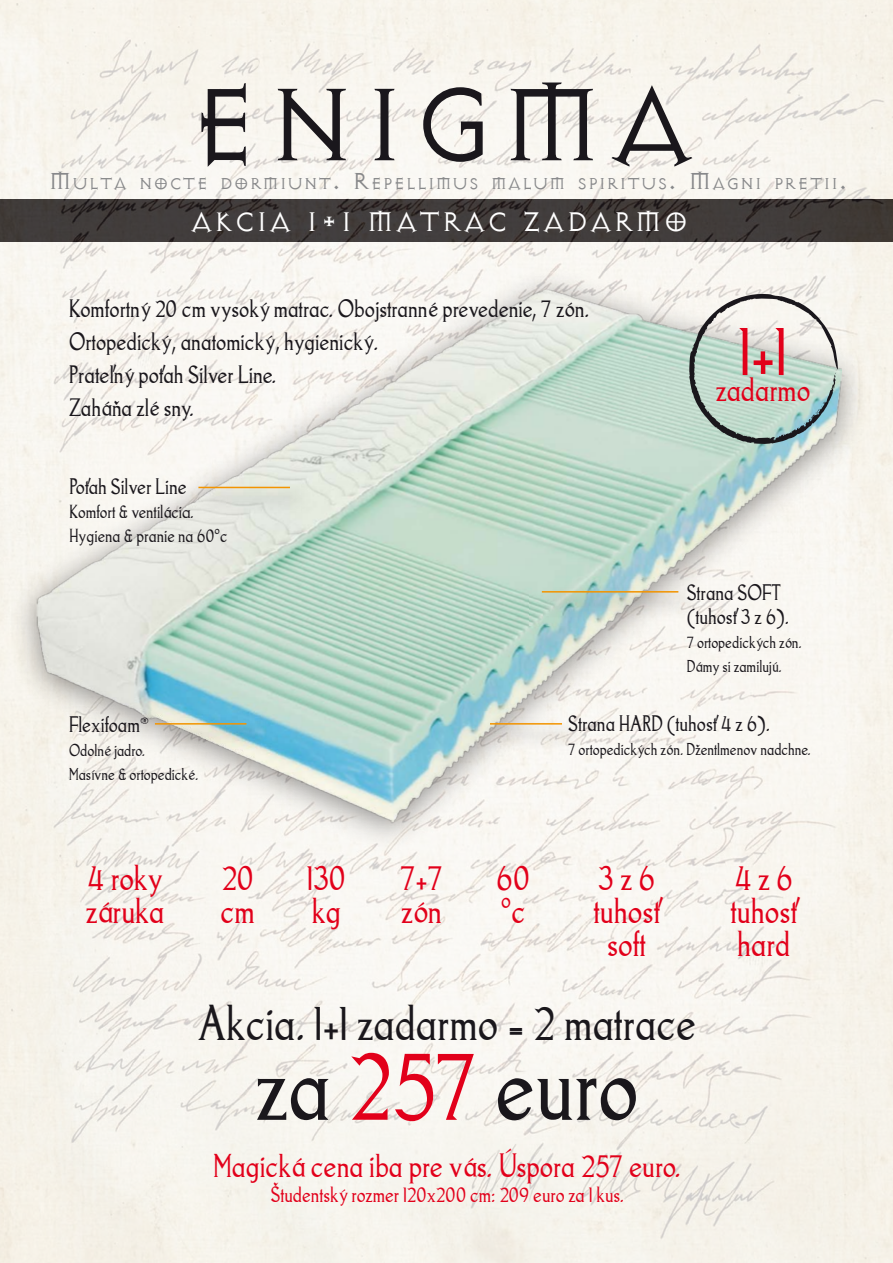
<style>
.page{position:relative;width:893px;height:1263px;background:#fff}
.page>*{position:absolute;margin:0;border:0;box-sizing:border-box;transform-origin:0 0}
.t1{font:121.5px "Avalon Quest Regular SWFTE";color:#1a171c}
.t2{font:96.15px "Goodfish";letter-spacing:-.005em;color:#1a171c}
.t3{font:68.55px "Goodfish";color:#e2001a}
.t4{font:48.15px "Goodfish";color:#1a171c}
.t5{font:34.5px/33px "Goodfish";color:#e2001a}
.t6{font:32.25px "Goodfish";color:#e2001a}
.t7{font:31.5px "Goodfish";color:#e2001a}
.t8{font:31.5px "Avalon Quest Regular SWFTE";color:#fff}
.t9{font:27px "Avalon Quest Regular SWFTE";color:#87888a}
.t10{font:24px/33px "Goodfish";color:#1a171c}
.t11{font:21.45px/24px "Goodfish";color:#1a171c}
.t12{font:21px "Goodfish";color:#e2001a}
.t13{font:18px/24px "Goodfish";color:#1a171c}
.t14{font:16.35px/24px "Goodfish";color:#1a171c}
.s1{color:#e2001a}
</style>
<div class="page">
<img style="left:0;top:0;width:893px;height:1263px">
<img style="left:0;top:255px;width:881px;height:610px">
<img style="left:36px;top:289px;width:806px;height:533px">
<img style="left:478px;top:711px;width:117px;height:47px">
<hr style="left:490px;top:723px;width:72px;height:1px;background:#f39400">
<img style="left:530px;top:579px;width:182px;height:47px">
<hr style="left:542px;top:591px;width:136px;height:1px;background:#f39400">
<img style="left:143px;top:711px;width:137px;height:47px">
<hr style="left:155px;top:723px;width:91px;height:2px;background:#f39400">
<img style="left:186px;top:475px;width:137px;height:46px">
<hr style="left:198px;top:487px;width:92px;height:1px;background:#f39400">
<svg style="left:689px;top:293px;width:149px;height:152px;background:#c0cec6"></svg>
<h1 class="t1" style="left:184px;top:59px;width:515px">ENIGMA</h1>
<p class="t9" style="left:48px;top:166px;width:801px">Multa nocte dormiunt. Repellimus malum spiritus. Magni pretii.</p>
<h3 class="t8" style="left:190px;top:205px;width:501px">AKCIA 1+1 MATRAC ZADARMO</h3>
<p class="t10" style="left:69px;top:292px;width:522px">Komfortný 20 cm vysoký matrac. Obojstranné prevedenie, 7 zón.<br>Ortopedický, anatomický, hygienický.<br>Prateľný poťah Silver Line.<br>Zaháňa zlé sny.</p>
<p class="t11" style="left:69px;top:475px;width:119px">Poťah Silver Line</p>
<p class="t13" style="left:69px;top:500px;width:160px">Komfort &amp; ventilácia.<br>Hygiena &amp; pranie na 60°c</p>
<h3 class="t3" style="left:738px;top:310px;width:51px">1+1</h3>
<h3 class="t6" style="left:716px;top:371px;width:96px">zadarmo</h3>
<p class="t11" style="left:69px;top:713px;width:81px">Flexifoam<sup>®</sup></p>
<p class="t14" style="left:69px;top:739px;width:131px">Odolné jadro.<br>Masívne &amp; ortopedické.</p>
<p class="t11" style="left:687px;top:580px;width:104px">Strana SOFT (tuhosť 3 z 6).</p>
<p class="t14" style="left:687px;top:630px;width:117px">7 ortopedických zón.<br>Dámy si zamilujú.</p>
<p class="t11" style="left:568px;top:711px;width:203px">Strana HARD (tuhosť 4 z 6).</p>
<p class="t14" style="left:568px;top:737px;width:244px">7 ortopedických zón. Džentlmenov nadchne.</p>
<h3 class="t5" style="left:86px;top:861px;width:80px">4 roky záruka</h3>
<h3 class="t5" style="left:220px;top:861px;width:36px">20 cm</h3>
<h3 class="t5" style="left:307px;top:861px;width:41px">130 kg</h3>
<h3 class="t5" style="left:400px;top:861px;width:44px">7+7 zón</h3>
<h3 class="t5" style="left:496px;top:861px;width:35px">60 °c</h3>
<h3 class="t5" style="left:593px;top:861px;width:68px;text-align:center">3 z 6 tuhosť soft</h3>
<h3 class="t5" style="left:730px;top:861px;width:68px;text-align:justify">4 z 6 tuhosť hard</h3>
<h3 class="t4" style="left:198px;top:995px;width:500px">Akcia. 1+1 zadarmo = 2 matrace</h3>
<h2 class="t2" style="left:255px;top:1029px;width:385px">za <span class="s1">257</span> euro</h2>
<h3 class="t7" style="left:213px;top:1147px;width:469px">Magická cena iba pre vás. Úspora 257 euro.</h3>
<p class="t12" style="left:270px;top:1182px;width:356px">Študentský rozmer 120x200 cm: 209 euro za 1 kus.</p>
</div>
